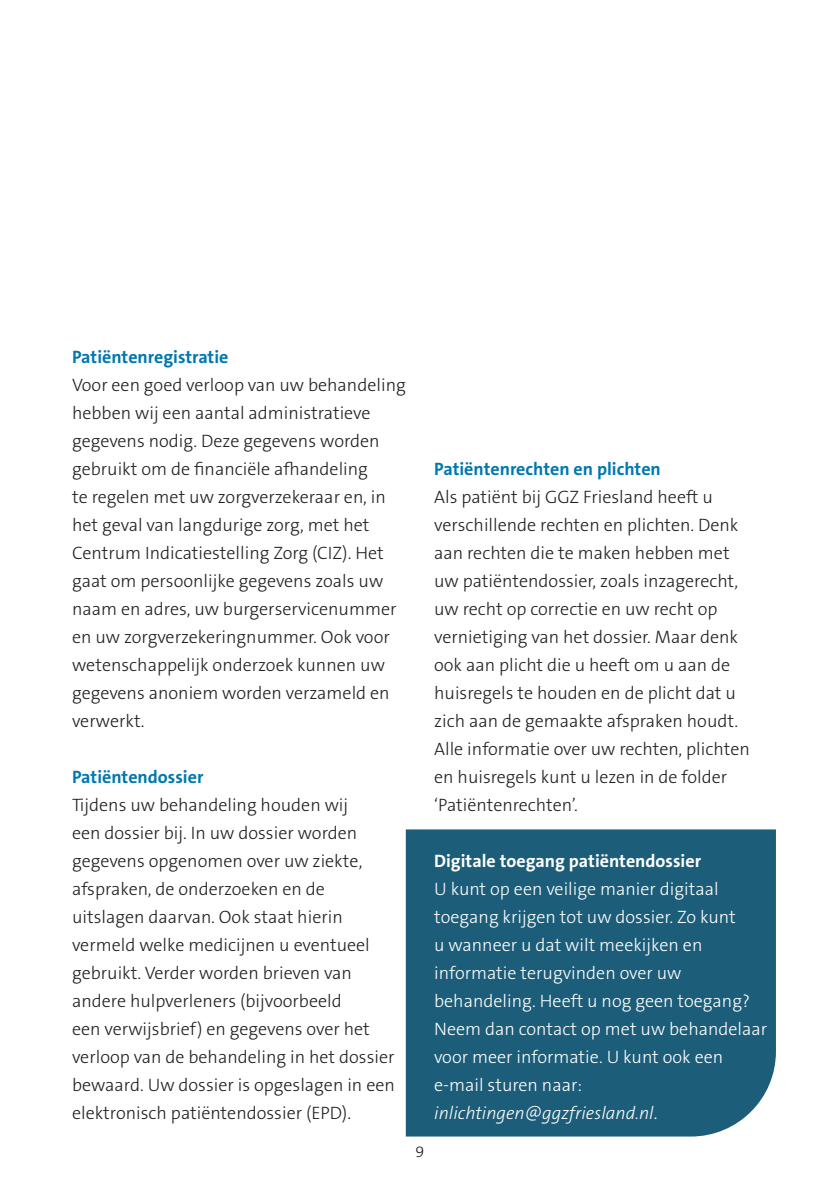
<style>
.page{position:relative;width:840px;height:1191px;background:#fff}
.page>*{position:absolute;margin:0;border:0;box-sizing:border-box;transform-origin:0 0}
.t1{font:300 18px/28px "The Sans B W3";color:#231f20}
.t2{font:300 18px/28px "The Sans B W3";color:#fff}
.t3{font:700 18px "The Sans B W7";color:#0078ae}
.t4{font:700 18px "The Sans B W7";color:#fff}
.t5{font:300 16px "The Sans B W3";color:#231f20}
.s1{font-style:italic}
</style>
<div class="page">
<div style="left:405px;top:829px;width:370px;height:307px;background:#1c5d7a"></div>
<p class="t3" style="left:72px;top:345px;width:158px">Patiëntenregistratie</p>
<p class="t1" style="left:72px;top:371px;width:335px">Voor een goed verloop van uw behandeling hebben wij een aantal administratieve gegevens nodig. Deze gegevens worden gebruikt om de financiële afhandeling<br>te regelen met uw zorgverzekeraar en, in het geval van langdurige zorg, met het Centrum Indicatiestelling Zorg (CIZ). Het gaat om persoonlijke gegevens zoals uw naam en adres, uw burgerservicenummer en uw zorgverzekeringnummer. Ook voor wetenschappelijk onderzoek kunnen uw gegevens anoniem worden verzameld en verwerkt.</p>
<p class="t3" style="left:72px;top:765px;width:133px">Patiëntendossier</p>
<p class="t1" style="left:72px;top:791px;width:324px">Tijdens uw behandeling houden wij<br>een dossier bij. In uw dossier worden gegevens opgenomen over uw ziekte, afspraken, de onderzoeken en de uitslagen daarvan. Ook staat hierin vermeld welke medicijnen u eventueel gebruikt. Verder worden brieven van andere hulpverleners (bijvoorbeeld<br>een verwijsbrief) en gegevens over het verloop van de behandeling in het dossier bewaard. Uw dossier is opgeslagen in een elektronisch patiëntendossier (EPD).</p>
<p class="t3" style="left:434px;top:457px;width:228px">Patiëntenrechten en plichten</p>
<p class="t1" style="left:434px;top:483px;width:317px">Als patiënt bij GGZ Friesland heeft u verschillende rechten en plichten. Denk aan rechten die te maken hebben met uw patiëntendossier, zoals inzagerecht, uw recht op correctie en uw recht op vernietiging van het dossier. Maar denk ook aan plicht die u heeft om u aan de huisregels te houden en de plicht dat u zich aan de gemaakte afspraken houdt.<br>Alle informatie over uw rechten, plichten en huisregels kunt u lezen in de folder ‘Patiëntenrechten’.</p>
<p class="t5" style="left:415px;top:1141px;width:10px">9</p>
<p class="t4" style="left:434px;top:849px;width:268px">Digitale toegang patiëntendossier</p>
<p class="t2" style="left:434px;top:875px;width:334px">U kunt op een veilige manier digitaal toegang krijgen tot uw dossier. Zo kunt<br>u wanneer u dat wilt meekijken en informatie terugvinden over uw behandeling. Heeft u nog geen toegang?<br>Neem dan contact op met uw behandelaar voor meer informatie. U kunt ook een e-mail sturen naar: <span class="s1">inlichtingen@ggzfriesland.nl</span>.</p>
</div>
